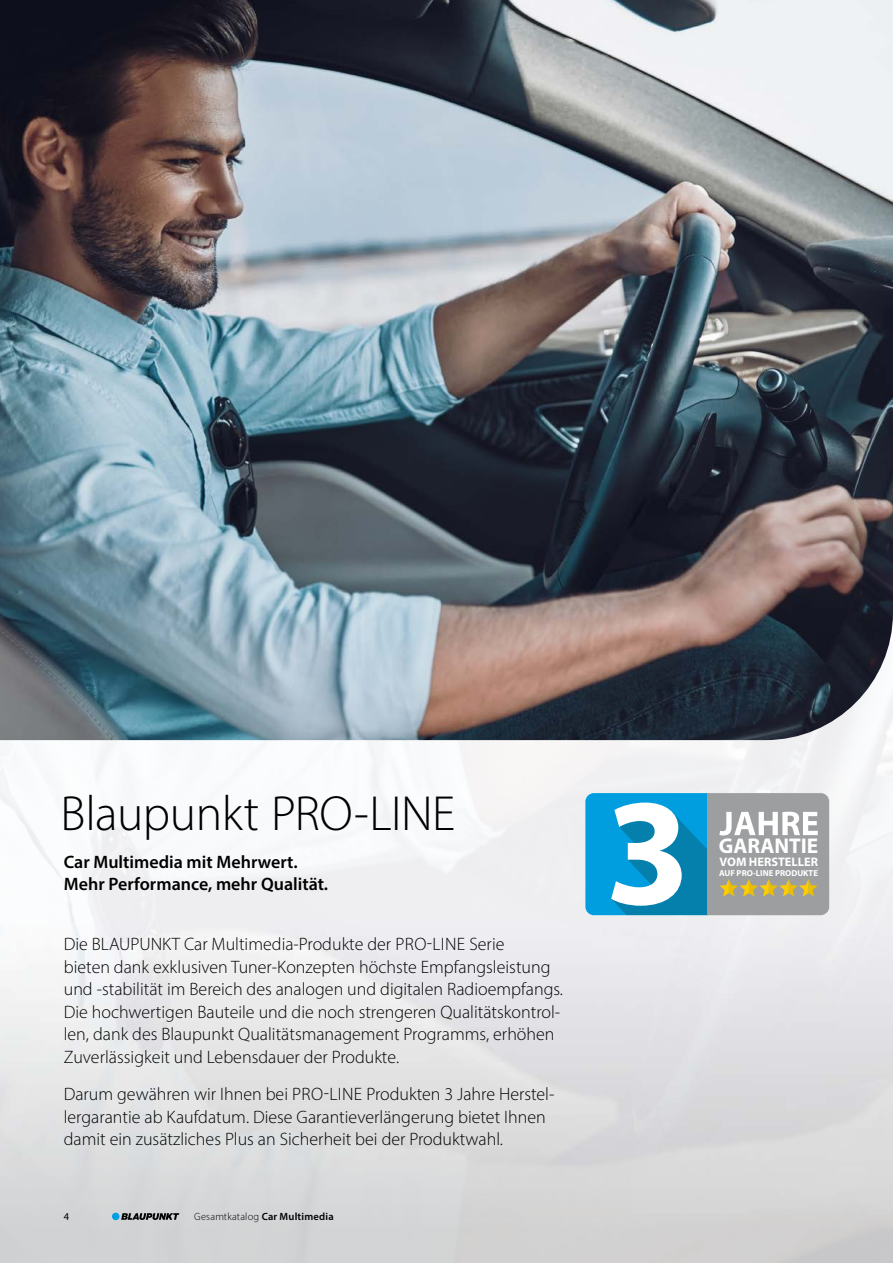
<style>
.page{position:relative;width:893px;height:1263px;background:#fff}
.page>*{position:absolute;margin:0;border:0;box-sizing:border-box;transform-origin:0 0}
.t1{font:300 49.5px "Myriad Pro";letter-spacing:-.01em;color:#000}
.t2{font:700 21.45px "Myriad Pro";color:#fff}
.t3{font:300 18px/22.5px "Myriad Pro";color:#000}
.t4{font:600 18px/22.5px "Myriad Pro";color:#000}
.t5{font:700 12.3px "Myriad Pro";color:#fff}
.t6{font:300 10.5px "Myriad Pro";letter-spacing:.015em;color:#000}
.t7{font:10.5px "Myriad Pro";color:#000}
.t8{font:700 8.7px "Myriad Pro";color:#fff}
.t9{font:700 3px "Myriad Pro";color:#fff}
.s1{font-weight:600}
</style>
<div class="page">
<img style="left:0;top:740px;width:893px;height:523px">
<img style="left:0;top:0;width:893px;height:740px">
<div style="left:585px;top:793px;width:122px;height:122px;background:#009edf"></div>
<svg style="left:611px;top:802px;width:96px;height:113px"></svg>
<div style="left:707px;top:793px;width:122px;height:122px;background:#9c9e9f"></div>
<svg style="left:719px;top:812px;width:99px;height:23px"></svg>
<svg style="left:719px;top:879px;width:99px;height:18px"></svg>
<div style="left:112px;top:1213px;width:7px;height:7px;background:#009ee3;border-radius:50%"></div>
<svg style="left:121px;top:1213px;width:58px;height:7px"></svg>
<h1 class="t1" style="left:61px;top:783px;width:396px">Blaupunkt PRO-LINE</h1>
<p class="t4" style="left:64px;top:850px;width:266px">Car Multimedia mit Mehrwert.<br>Mehr Performance, mehr Qualität.</p>
<p class="t3" style="left:64px;top:933px;width:501px">Die BLAUPUNKT Car Multimedia-Produkte der PRO-LINE Serie<br>bieten dank exklusiven Tuner-Konzepten höchste Empfangsleistung und -stabilität im Bereich des analogen und digitalen Radioempfangs.<br>Die hochwertigen Bauteile und die noch strengeren Qualitätskontrol&shy;len, dank des Blaupunkt Qualitätsmanagement Programms, erhöhen Zuverlässigkeit und Lebensdauer der Produkte.</p>
<p class="t3" style="left:64px;top:1083px;width:492px">Darum gewähren wir Ihnen bei PRO-LINE Produkten 3 Jahre Herstel&shy;lergarantie ab Kaufdatum. Diese Garantieverlängerung bietet Ihnen damit ein zusätzliches Plus an Sicherheit bei der Produktwahl.</p>
<p class="t7" style="left:64px;top:1210px;width:7px">4</p>
<p class="t6" style="left:194px;top:1210px;width:141px">Gesamtkatalog <span class="s1">Car Multimedia</span></p>
<p class="t2" style="left:719px;top:832px;width:101px">GARANTIE</p>
<p class="t5" style="left:719px;top:854px;width:100px">VOM HERSTELLER</p>
<p class="t8" style="left:719px;top:867px;width:100px">AUF PRO-LINE PRODUKTE</p>
<p class="t9" style="left:817px;top:867px;width:3px">*</p>
</div>
